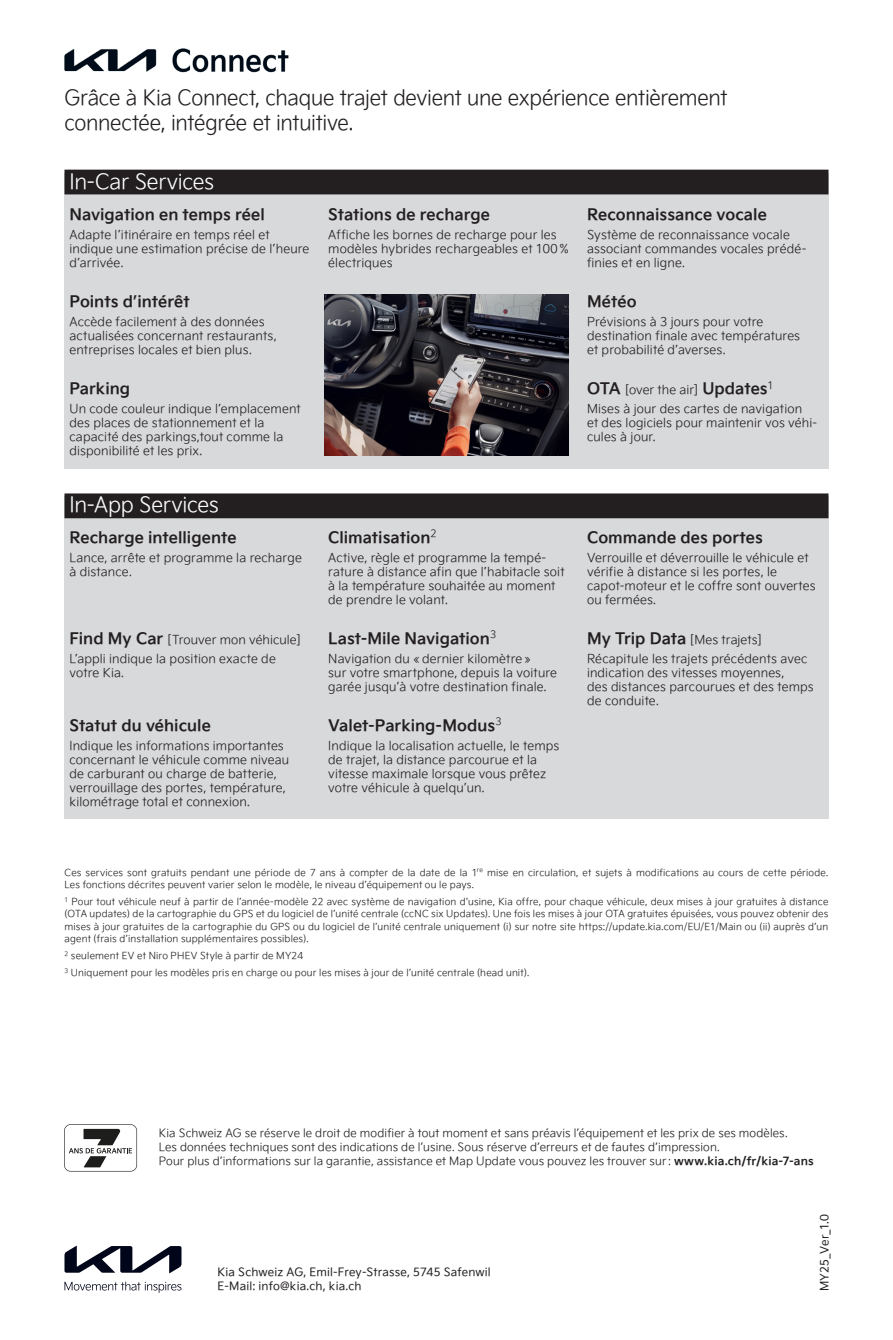
<style>
.page{position:relative;width:893px;height:1340px;background:#fff}
.page>*{position:absolute;margin:0;border:0;box-sizing:border-box;transform-origin:0 0}
.GT_9_12_Connect_de{font:21px/24.5px "Kia Signature Fix OTF Light";letter-spacing:-.015em;color:#231f20}
.GT_9_12_Connect_de-2{font:21px "Kia Signature Fix OTF Light";letter-spacing:-.015em;color:#fff}
.GT_9_12_Connect_de-3{font:15.75px "Kia Signature Fix OTF Bold";letter-spacing:.005em;color:#231f20}
.GT_7_8_de_links{font:12.25px/14px "Kia Signature Fix OTF Light";letter-spacing:.015em;color:#231f20}
.GT_9_12_Connect_de-4{font:12.25px/14px "Kia Signature Fix OTF Light";letter-spacing:.01em;color:#231f20}
.GT_6_5_8_Garantie_fr{font:11.38px/14px "Kia Signature Fix OTF Light";letter-spacing:.01em;color:#231f20}
.t1{font:11.38px/14px "Kia Signature Fix OTF Regular";letter-spacing:.015em;color:#231f20}
.Leg_5_5_8_de{font:9.62px/12.2px "Kia Signature Fix OTF Light";letter-spacing:.02em;color:#231f20}
.s1{font-family:"Kia Signature Fix OTF Bold";font-size:15.75px}
.s2{font-family:"Kia Signature Fix OTF Bold"}
</style>
<div class="page">
<svg style="left:64px;top:1245px;width:117px;height:28px"></svg>
<svg style="left:64px;top:1281px;width:117px;height:11px"></svg>
<img style="left:64px;top:48px;width:224px;height:24px">
<svg style="left:64px;top:1124px;width:73px;height:47px"></svg>
<div style="left:64px;top:174px;width:764px;height:295px;background:#d8d9db"></div>
<div style="left:64px;top:170px;width:764px;height:24px;background:#231f20"></div>
<div style="left:64px;top:496px;width:764px;height:323px;background:#d8d9db"></div>
<div style="left:64px;top:493px;width:764px;height:25px;background:#231f20"></div>
<img style="left:325px;top:295px;width:243px;height:160px">
<p class="GT_9_12_Connect_de" style="left:64px;top:85px;width:664px">Grâce à Kia Connect, chaque trajet devient une expérience entièrement connectée, intégrée et intuitive.</p>
<p class="GT_9_12_Connect_de-2" style="left:69px;top:167px;width:146px">In-Car Services</p>
<p class="GT_9_12_Connect_de-3" style="left:69px;top:203px;width:197px">Navigation en temps réel</p>
<p class="GT_7_8_de_links" style="left:69px;top:228px;width:241px">Adapte l’itinéraire en temps réel et indique une estimation précise de l’heure d’arrivée.</p>
<p class="GT_9_12_Connect_de-3" style="left:69px;top:290px;width:122px">Points d’intérêt</p>
<p class="GT_7_8_de_links" style="left:69px;top:314px;width:209px">Accède facilement à des données actualisées concernant restaurants, entreprises locales et bien plus.</p>
<p class="GT_9_12_Connect_de-3" style="left:69px;top:377px;width:62px">Parking</p>
<p class="GT_9_12_Connect_de-4" style="left:69px;top:401px;width:233px">Un code couleur indique l’emplacement des places de stationnement et la capacité des parkings,tout comme la disponibilité et les prix.</p>
<p class="GT_9_12_Connect_de-2" style="left:69px;top:489px;width:151px">In-App Services</p>
<p class="GT_9_12_Connect_de-3" style="left:69px;top:525px;width:169px">Recharge intelligente</p>
<p class="GT_7_8_de_links" style="left:69px;top:550px;width:234px">Lance, arrête et programme la recharge à distance.</p>
<p class="GT_9_12_Connect_de-4" style="left:69px;top:632px;width:233px"><span class="s1">Find My Car</span> [Trouver mon véhicule]</p>
<p class="GT_7_8_de_links" style="left:69px;top:651px;width:208px">L’appli indique la position exacte de votre Kia.</p>
<p class="GT_9_12_Connect_de-3" style="left:69px;top:713px;width:143px">Statut du véhicule</p>
<p class="GT_7_8_de_links" style="left:69px;top:738px;width:221px">Indique les informations importantes concernant le véhicule comme niveau de carburant ou charge de batterie, verrouillage des portes, température, kilométrage total et connexion.</p>
<p class="GT_9_12_Connect_de-3" style="left:328px;top:203px;width:163px">Stations de recharge</p>
<p class="GT_7_8_de_links" style="left:328px;top:228px;width:242px">Affiche les bornes de recharge pour les modèles hybrides rechargeables et 100 % électriques</p>
<p class="GT_9_12_Connect_de-3" style="left:587px;top:203px;width:181px">Reconnaissance vocale</p>
<p class="GT_7_8_de_links" style="left:587px;top:228px;width:220px">Système de reconnaissance vocale associant commandes vocales prédé&shy;finies et en ligne.</p>
<p class="GT_9_12_Connect_de-3" style="left:587px;top:290px;width:51px">Météo</p>
<p class="GT_7_8_de_links" style="left:587px;top:314px;width:215px">Prévisions à 3 jours pour votre destination finale avec températures et probabilité d’averses.</p>
<p class="GT_9_12_Connect_de-4" style="left:587px;top:382px;width:188px"><span class="s1">OTA</span> [over the air] <span class="s1">Updates</span><sup>1</sup></p>
<p class="GT_7_8_de_links" style="left:587px;top:401px;width:232px">Mises à jour des cartes de navigation<br>et des logiciels pour maintenir vos véhi&shy;cules à jour.</p>
<p class="GT_9_12_Connect_de-3" style="left:328px;top:525px;width:110px">Climatisation<sup>2</sup></p>
<p class="GT_7_8_de_links" style="left:328px;top:550px;width:238px">Active, règle et programme la tempé&shy;rature à distance afin que l’habitacle soit à la température souhaitée au moment de prendre le volant.</p>
<p class="GT_9_12_Connect_de-3" style="left:328px;top:626px;width:169px">Last-Mile Navigation<sup>3</sup></p>
<p class="GT_7_8_de_links" style="left:328px;top:651px;width:230px">Navigation du « dernier kilomètre »<br>sur votre smartphone, depuis la voiture garée jusqu’à votre destination finale.</p>
<p class="GT_9_12_Connect_de-3" style="left:328px;top:713px;width:175px">Valet-Parking-Modus<sup>3</sup></p>
<p class="GT_7_8_de_links" style="left:328px;top:738px;width:232px">Indique la localisation actuelle, le temps de trajet, la distance parcourue et la vitesse maximale lorsque vous prêtez votre véhicule à quelqu’un.</p>
<p class="GT_9_12_Connect_de-3" style="left:587px;top:525px;width:177px">Commande des portes</p>
<p class="GT_7_8_de_links" style="left:587px;top:550px;width:230px">Verrouille et déverrouille le véhicule et vérifie à distance si les portes, le capot-moteur et le coffre sont ouvertes ou fermées.</p>
<p class="GT_9_12_Connect_de-4" style="left:587px;top:632px;width:176px"><span class="s1">My Trip Data</span> [Mes trajets]</p>
<p class="GT_7_8_de_links" style="left:587px;top:651px;width:228px">Récapitule les trajets précédents avec indication des vitesses moyennes,<br>des distances parcourues et des temps de conduite.</p>
<p class="Leg_5_5_8_de" style="left:64px;top:865px;width:765px">Ces services sont gratuits pendant une période de 7 ans à compter de la date de la 1<sup>re</sup> mise en circulation, et sujets à modifications au cours de cette période.<br>Les fonctions décrites peuvent varier selon le modèle, le niveau d’équipement ou le pays.</p>
<p class="Leg_5_5_8_de" style="left:64px;top:895px;width:765px;text-align:justify"><sup>1</sup> Pour tout véhicule neuf à partir de l’année-modèle 22 avec système de navigation d’usine, Kia offre, pour chaque véhicule, deux mises à jour gratuites à distance (OTA updates) de la cartographie du GPS et du logiciel de l’unité centrale (ccNC six Updates). Une fois les mises à jour OTA gratuites épuisées, vous pouvez obtenir des mises à jour gratuites de la cartographie du GPS ou du logiciel de l’unité centrale uniquement (i) sur notre site https://update.kia.com/EU/E1/Main ou (ii) auprès d’un agent (frais d’installation supplémentaires possibles).</p>
<p class="Leg_5_5_8_de" style="left:64px;top:949px;width:240px"><sup>2</sup> seulement EV et Niro PHEV Style à partir de MY24</p>
<p class="Leg_5_5_8_de" style="left:64px;top:966px;width:466px"><sup>3</sup> Uniquement pour les modèles pris en charge ou pour les mises à jour de l’unité centrale (head unit).</p>
<p class="GT_6_5_8_Garantie_fr" style="left:159px;top:1125px;width:630px">Kia Schweiz AG se réserve le droit de modifier à tout moment et sans préavis l’équipement et les prix de ses modèles.<br>Les données techniques sont des indications de l’usine. Sous réserve d’erreurs et de fautes d’impression.</p>
<p class="GT_6_5_8_Garantie_fr" style="left:159px;top:1153px;width:656px">Pour plus d’informations sur la garantie, assistance et Map Update vous pouvez les trouver sur: <span class="s2">www.kia.ch/fr/kia-7-ans</span></p>
<p class="t1" style="left:218px;top:1264px;width:275px">Kia Schweiz AG, Emil-Frey-Strasse, 5745 Safenwil<br>E-Mail: info@kia.ch, kia.ch</p>
<p class="t1" style="left:817px;top:1291px;width:79px;rotate:-90deg">MY25_Ver_1.0</p>
</div>
